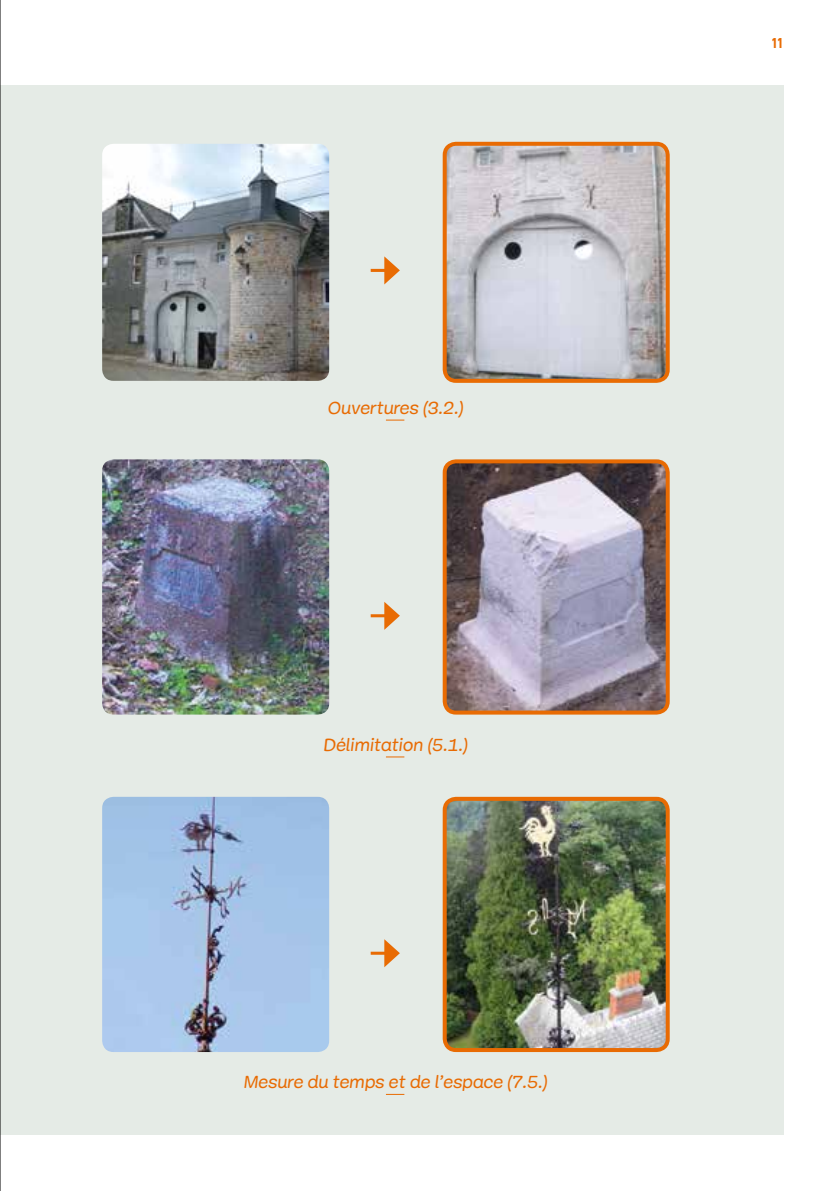
<style>
.page{position:relative;width:840px;height:1191px;background:#fff}
.page>*{position:absolute;margin:0;border:0;box-sizing:border-box;transform-origin:0 0}
.t1{font:700 51.8px "Minion Pro";color:#e86b03}
.t2{font:italic 18px "Mija";color:#e86b03}
.t3{font:900 14px "DIN Cond";color:#e86b03}
</style>
<div class="page">
<div style="left:0;top:85px;width:782px;height:1049px;background:#e5ebe6"></div>
<hr style="left:0;top:0;width:1px;height:1191px;background:#000">
<svg style="left:386px;top:419px;width:18px;height:1px"></svg>
<svg style="left:386px;top:756px;width:18px;height:1px"></svg>
<svg style="left:386px;top:1094px;width:18px;height:1px"></svg>
<img style="left:102px;top:144px;width:227px;height:237px">
<img style="left:102px;top:459px;width:227px;height:255px">
<img style="left:102px;top:797px;width:227px;height:255px">
<img style="left:447px;top:144px;width:220px;height:234px">
<div style="left:442px;top:142px;width:227px;height:241px;border:4px solid #e86b03;border-radius:11px"></div>
<img style="left:447px;top:464px;width:220px;height:248px">
<div style="left:442px;top:459px;width:227px;height:255px;border:4px solid #e86b03;border-radius:11px"></div>
<img style="left:447px;top:799px;width:220px;height:248px">
<div style="left:442px;top:797px;width:227px;height:255px;border:4px solid #e86b03;border-radius:11px"></div>
<h1 class="t1" style="left:369px;top:230px;width:34px">→</h1>
<p class="t2" style="left:327px;top:397px;width:137px">Ouvertures (3.2.)</p>
<h1 class="t1" style="left:369px;top:576px;width:34px">→</h1>
<p class="t2" style="left:322px;top:734px;width:146px">Délimitation (5.1.)</p>
<h1 class="t1" style="left:369px;top:913px;width:34px">→</h1>
<p class="t2" style="left:243px;top:1072px;width:305px">Mesure du temps et de l’espace (7.5.)</p>
<p class="t3" style="left:770px;top:34px;width:13px">11</p>
</div>
